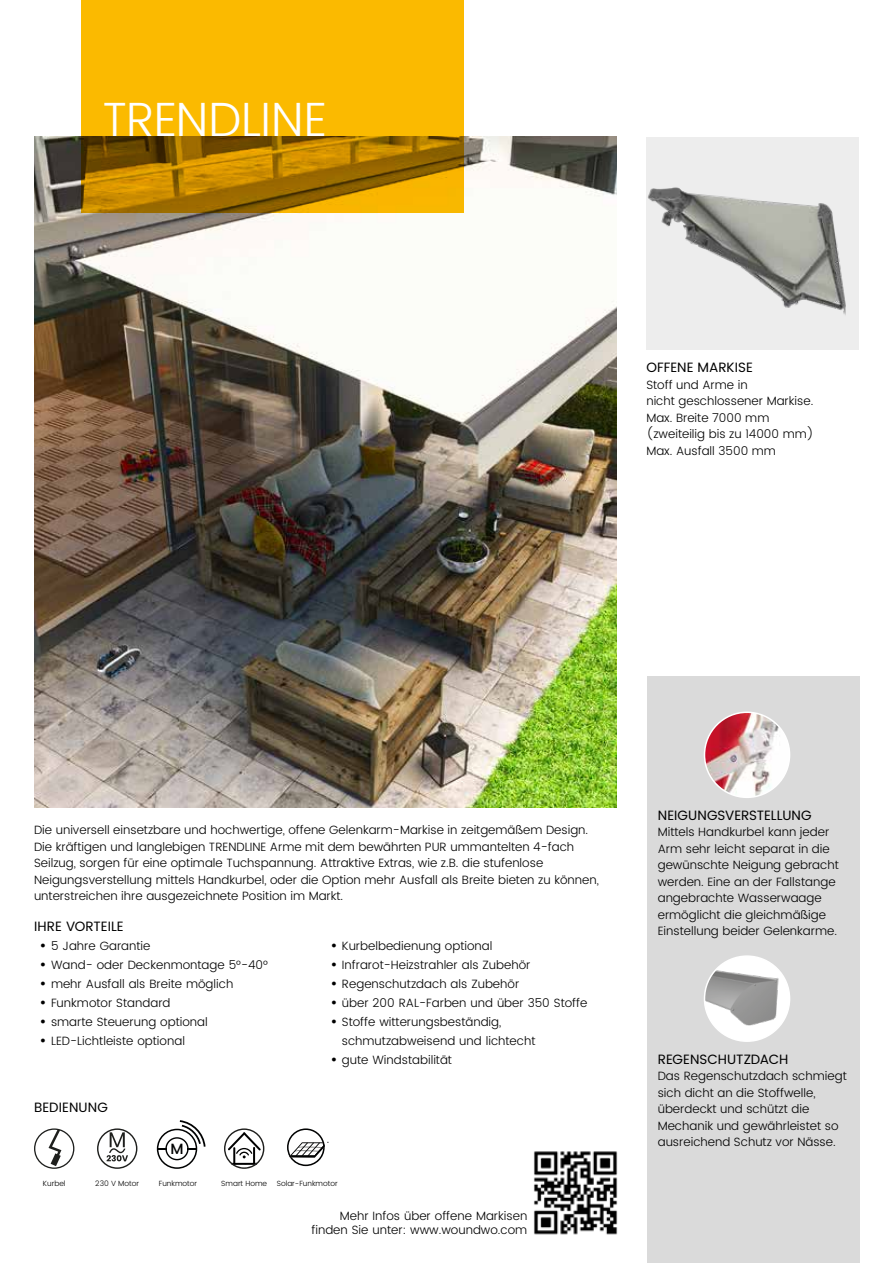
<style>
.page{position:relative;width:893px;height:1263px;background:#fff}
.page>*{position:absolute;margin:0;border:0;box-sizing:border-box;transform-origin:0 0}
.t1{font:300 48px "Poppins";letter-spacing:-.01em;color:#fff}
.t2{font:500 14.85px "Poppins";color:#010202}
.t3{font:13.5px "Poppins";color:#000}
.t4{font:300 12px/16.5px "Poppins";color:#000}
.t5{font:300 7.5px "Poppins";color:#000}
.s1{font-size:16.5px}
</style>
<div class="page">
<img style="left:34px;top:136px;width:583px;height:672px">
<svg style="left:81px;top:0;width:382px;height:213px;background:#dfa200"></svg>
<img style="left:646px;top:137px;width:213px;height:212px">
<div style="left:647px;top:676px;width:213px;height:587px;background:#dadada"></div>
<img style="left:704px;top:712px;width:85px;height:85px;border-radius:43px">
<div style="left:704px;top:711px;width:86px;height:87px;border:2px solid #fff;border-radius:50%"></div>
<div style="left:704px;top:956px;width:85px;height:85px;background:#fff;border-radius:50%"></div>
<img style="left:704px;top:958px;width:85px;height:75px">
<div style="left:704px;top:955px;width:86px;height:87px;border:2px solid #fff;border-radius:50%"></div>
<svg style="left:34px;top:1128px;width:40px;height:41px"></svg>
<svg style="left:97px;top:1128px;width:40px;height:41px"></svg>
<svg style="left:157px;top:1120px;width:49px;height:49px"></svg>
<svg style="left:224px;top:1128px;width:40px;height:41px"></svg>
<svg style="left:287px;top:1128px;width:38px;height:38px"></svg>
<img style="left:533px;top:1151px;width:85px;height:84px">
<h1 class="t1" style="left:102px;top:85px;width:227px">TRENDLINE</h1>
<p class="t3" style="left:646px;top:358px;width:108px">OFFENE MARKISE</p>
<p class="t4" style="left:646px;top:377px;width:169px">Stoff und Arme in<br>nicht geschlossener Markise.<br>Max. Breite 7000 mm (zweiteilig bis zu 14000 mm)<br>Max. Ausfall 3500 mm</p>
<p class="t4" style="left:34px;top:822px;width:566px">Die universell einsetzbare und hochwertige, offene Gelenkarm-Markise in zeitgemäßem Design.<br>Die kräftigen und langlebigen TRENDLINE Arme mit dem bewährten PUR ummantelten 4-fach Seilzug, sorgen für eine optimale Tuchspannung. Attraktive Extras, wie z.B. die stufenlose Neigungsverstellung mittels Handkurbel, oder die Option mehr Ausfall als Breite bieten zu können, unterstreichen ihre ausgezeichnete Position im Markt.</p>
<p class="t3" style="left:34px;top:917px;width:91px">IHRE VORTEILE</p>
<p class="t4" style="left:40px;top:938px;width:112px"><span class="s1">•</span> 5 Jahre Garantie</p>
<p class="t4" style="left:40px;top:957px;width:230px"><span class="s1">•</span> Wand- oder Deckenmontage 5°-40°</p>
<p class="t4" style="left:40px;top:976px;width:195px"><span class="s1">•</span> mehr Ausfall als Breite möglich</p>
<p class="t4" style="left:40px;top:995px;width:132px"><span class="s1">•</span> Funkmotor Standard</p>
<p class="t4" style="left:40px;top:1014px;width:170px"><span class="s1">•</span> smarte Steuerung optional</p>
<p class="t4" style="left:40px;top:1033px;width:147px"><span class="s1">•</span> LED-Lichtleiste optional</p>
<p class="t3" style="left:34px;top:1098px;width:75px">BEDIENUNG</p>
<p class="t2" style="left:170px;top:1139px;width:15px">M</p>
<p class="t4" style="left:330px;top:937px;width:163px"><span class="s1">•</span> Kurbelbedienung optional</p>
<p class="t4" style="left:330px;top:957px;width:201px"><span class="s1">•</span> Infrarot-Heizstrahler als Zubehör</p>
<p class="t4" style="left:330px;top:976px;width:190px"><span class="s1">•</span> Regenschutzdach als Zubehör</p>
<p class="t4" style="left:330px;top:995px;width:258px"><span class="s1">•</span> über 200 RAL-Farben und über 350 Stoffe</p>
<p class="t4" style="left:342px;top:1013px;width:195px;line-height:19.2px;text-indent:-11px"><span class="s1">•</span> Stoffe witterungsbeständig, schmutzabweisend und lichtecht</p>
<p class="t4" style="left:330px;top:1052px;width:123px"><span class="s1">•</span> gute Windstabilität</p>
<p class="t5" style="left:43px;top:1178px;width:24px">Kurbel</p>
<p class="t5" style="left:95px;top:1178px;width:45px">230 V Motor</p>
<p class="t5" style="left:159px;top:1178px;width:40px">Funkmotor</p>
<p class="t5" style="left:221px;top:1178px;width:47px">Smart Home</p>
<p class="t5" style="left:277px;top:1178px;width:62px">Solar-Funkmotor</p>
<p class="t4" style="left:311px;top:1210px;width:217px;line-height:13.5px;text-align:right">Mehr Infos über offene Markisen finden Sie unter: www.woundwo.com</p>
<p class="t3" style="left:658px;top:805px;width:155px">NEIGUNGSVERSTELLUNG</p>
<p class="t4" style="left:658px;top:824px;width:183px">Mittels Handkurbel kann jeder<br>Arm sehr leicht separat in die gewünschte Neigung gebracht werden. Eine an der Fallstange angebrachte Wasserwaage ermöglicht die gleichmäßige<br>Einstellung beider Gelenkarme.</p>
<p class="t3" style="left:658px;top:1049px;width:132px">REGENSCHUTZDACH</p>
<p class="t4" style="left:658px;top:1068px;width:190px">Das Regenschutzdach schmiegt sich dicht an die Stoffwelle, überdeckt und schützt die<br>Mechanik und gewährleistet so ausreichend Schutz vor Nässe.</p>
</div>
